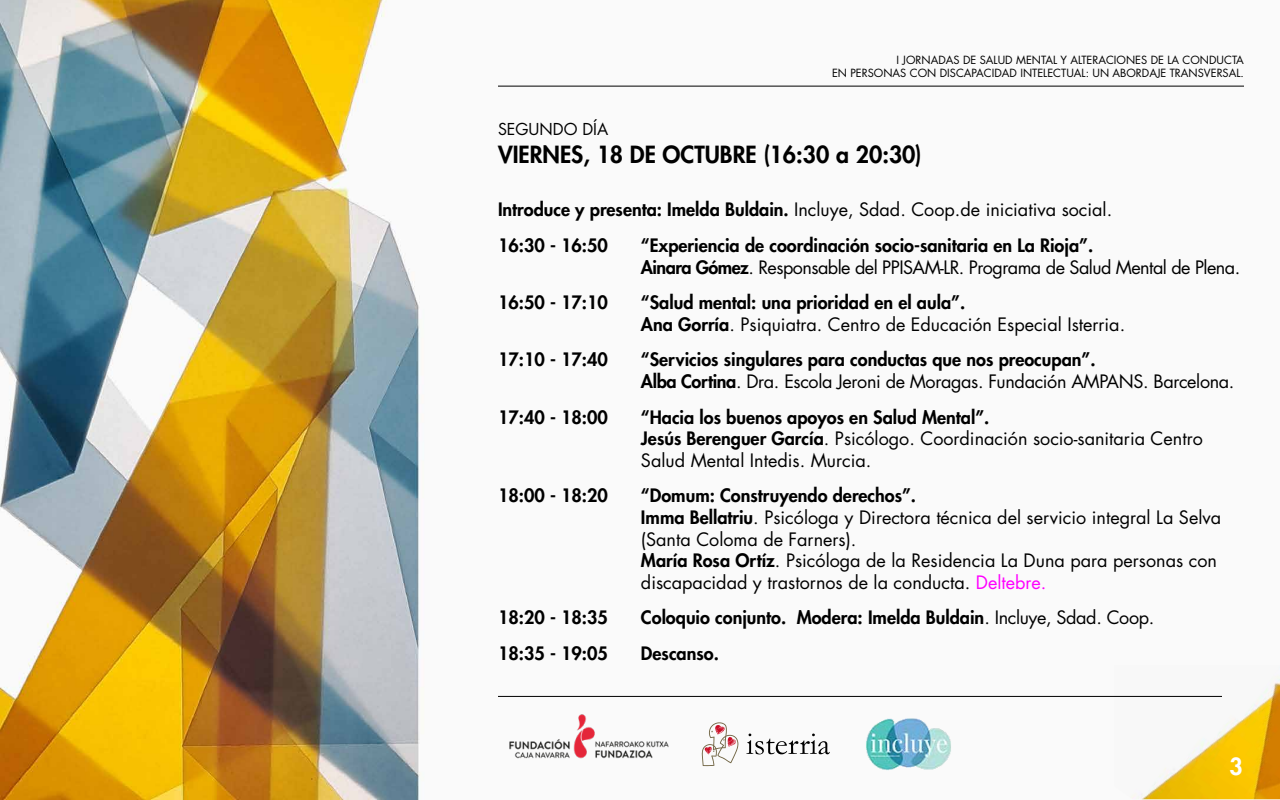
<style>
.page{position:relative;width:1280px;height:800px;background:#fff}
.page>*{position:absolute;margin:0;border:0;box-sizing:border-box;transform-origin:0 0}
.t1{font:800 23px "Futura Std";color:#000}
.t2{font:800 23px "Futura Std";color:#fff}
.t3{font:800 18px/21.6px "Futura Std";color:#000}
.t4{font:18px/21.6px "Futura Std";color:#000}
.t5{font:16px "Futura Std";color:#000}
.t6{font:11px/13.2px "Futura Std";color:#000;text-align:right}
.s1{font-weight:400}
.s2{font-weight:800}
.s3{color:#f0f}
</style>
<div class="page">
<img style="left:0;top:0;width:1280px;height:800px">
<img style="left:1114px;top:665px;width:166px;height:134px">
<hr style="left:498px;top:696px;width:724px;height:1px;background:#000">
<img style="left:504px;top:710px;width:170px;height:51px">
<svg style="left:702px;top:722px;width:36px;height:44px"></svg>
<svg style="left:746px;top:734px;width:84px;height:20px"></svg>
<img style="left:864px;top:712px;width:89px;height:63px">
<hr style="left:498px;top:86px;width:746px;height:1px;background:#000">
<p class="t5" style="left:498px;top:119px;width:112px">SEGUNDO DÍA</p>
<p class="t6" style="left:832px;top:53px;width:413px">I JORNADAS DE SALUD MENTAL Y ALTERACIONES DE LA CONDUCTA<br>EN PERSONAS CON DISCAPACIDAD INTELECTUAL: UN ABORDAJE TRANSVERSAL.</p>
<p class="t1" style="left:498px;top:140px;width:425px">VIERNES, 18 DE OCTUBRE (16:30 a 20:30)</p>
<p class="t3" style="left:498px;top:192px;width:616px;line-height:35.6px">Introduce y presenta: Imelda Buldain. <span class="s1">Incluye, Sdad. Coop.de iniciativa social.<br></span>16:30 - 16:50</p>
<p class="t3" style="left:641px;top:234px;width:601px">“Experiencia de coordinación socio-sanitaria en La Rioja”.<br>Ainara Gómez<span class="s1">. Responsable del PPISAM-LR. Programa de Salud Mental de Plena.</span></p>
<p class="t3" style="left:498px;top:292px;width:111px">16:50 - 17:10</p>
<p class="t4" style="left:641px;top:292px;width:486px"><span class="s2">“Salud mental: una prioridad en el aula”.<br>Ana Gorría</span>. Psiquiatra. Centro de Educación Especial Isterria.</p>
<p class="t3" style="left:498px;top:349px;width:111px">17:10 - 17:40</p>
<p class="t3" style="left:641px;top:349px;width:595px">“Servicios singulares para conductas que nos preocupan”.<br>Alba Cortina<span class="s1">. Dra. Escola Jeroni de Moragas. Fundación AMPANS. Barcelona.</span></p>
<p class="t3" style="left:498px;top:406px;width:111px">17:40 - 18:00</p>
<p class="t4" style="left:641px;top:406px;width:563px"><span class="s2">“Hacia los buenos apoyos en Salud Mental”.<br>Jesús Berenguer García</span>. Psicólogo. Coordinación socio-sanitaria Centro<br>Salud Mental Intedis. Murcia.</p>
<p class="t3" style="left:498px;top:485px;width:111px">18:00 - 18:20</p>
<p class="t4" style="left:641px;top:485px;width:582px"><span class="s2">“Domum: Construyendo derechos”.<br>Imma Bellatriu</span>. Psicóloga y Directora técnica del servicio integral La Selva (Santa Coloma de Farners).<br><span class="s2">María Rosa Ortíz</span>. Psicóloga de la Residencia La Duna para personas con discapacidad y trastornos de la conducta. <span class="s3">Deltebre.</span></p>
<p class="t3" style="left:498px;top:607px;width:111px">18:20 - 18:35</p>
<p class="t3" style="left:641px;top:607px;width:515px">Coloquio conjunto. Modera: Imelda Buldain<span class="s1">. Incluye, Sdad. Coop.</span></p>
<p class="t3" style="left:498px;top:642px;width:111px">18:35 - 19:05</p>
<p class="t3" style="left:641px;top:642px;width:79px">Descanso.</p>
<p class="t2" style="left:1229px;top:752px;width:15px">3</p>
</div>
